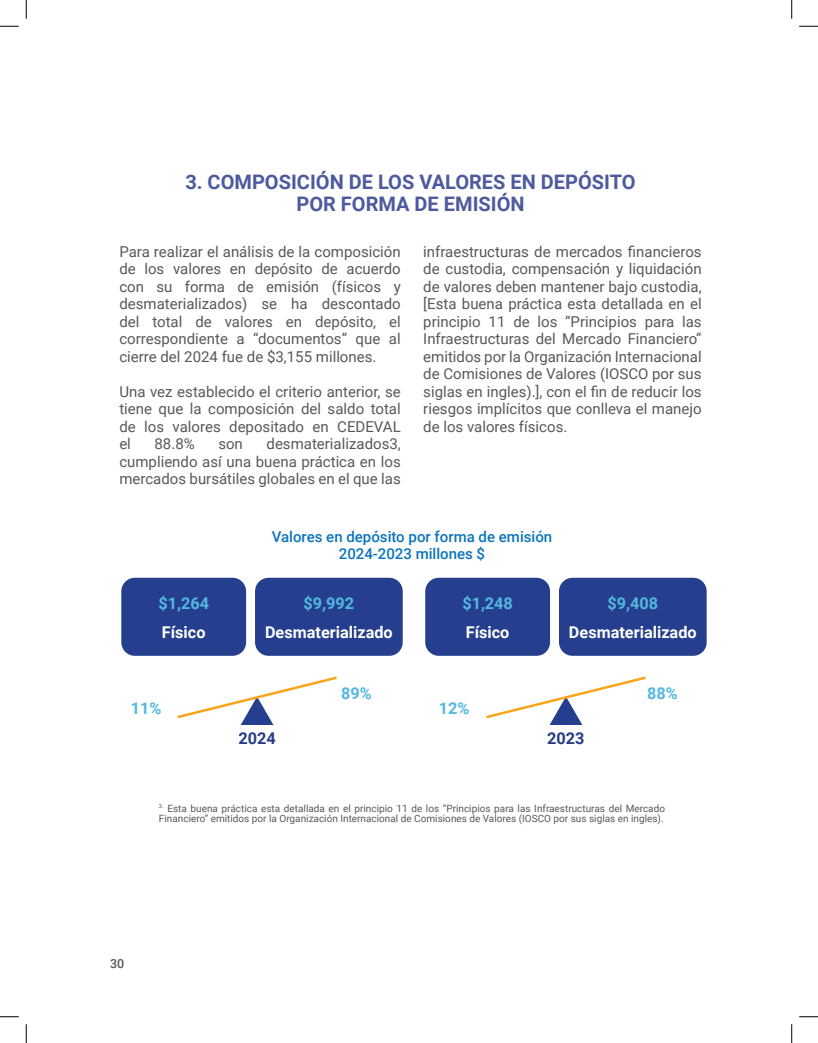
<style>
.page{position:relative;width:818px;height:1043px;background:#fff}
.page>*{position:absolute;margin:0;border:0;box-sizing:border-box;transform-origin:0 0}
.t1{font:700 20px/22.5px "Roboto";color:#4d5a9e;text-align:center}
.t2{font:700 16.25px "Roboto";color:#fff}
.t3{font:700 16.25px "Roboto";color:#52b8e0}
.t4{font:700 16.25px "Roboto";color:#263c86}
.t5{font:15px/17.5px "Roboto";color:#57585a;text-align:justify}
.t6{font:500 15px/17.5px "Roboto";color:#0c74bc;text-align:center}
.t7{font:500 12.5px "Roboto";color:#57585a}
.t8{font:10px/10px "Roboto";color:#57585a}
</style>
<div class="page">
<div style="left:121px;top:578px;width:125px;height:78px;background:#253f8e;border-radius:14px"></div>
<div style="left:255px;top:578px;width:147px;height:78px;background:#253f8e;border-radius:13px"></div>
<div style="left:425px;top:578px;width:125px;height:78px;background:#253f8e;border-radius:14px"></div>
<div style="left:559px;top:578px;width:147px;height:78px;background:#253f8e;border-radius:13px"></div>
<svg style="left:177px;top:676px;width:160px;height:49px"></svg>
<svg style="left:486px;top:676px;width:160px;height:49px"></svg>
<svg style="left:0;top:25px;width:19px;height:2px"></svg>
<svg style="left:799px;top:25px;width:19px;height:2px"></svg>
<svg style="left:0;top:1016px;width:19px;height:1px"></svg>
<svg style="left:799px;top:1016px;width:19px;height:1px"></svg>
<svg style="left:25px;top:0;width:2px;height:19px"></svg>
<svg style="left:25px;top:1024px;width:2px;height:18px"></svg>
<svg style="left:791px;top:0;width:1px;height:19px"></svg>
<svg style="left:791px;top:1024px;width:1px;height:18px"></svg>
<h1 class="t1" style="left:185px;top:170px;width:452px">3. COMPOSICIÓN DE LOS VALORES EN DEPÓSITO<br>POR FORMA DE EMISIÓN</h1>
<p class="t5" style="left:423px;top:242px;width:280px">infraestructuras de mercados financieros de custodia, compensación y liquidación de valores deben mantener bajo custodia, [Esta buena práctica esta detallada en el principio 11 de los “Principios para las Infraestructuras del Mercado Financiero” emitidos por la Organización Internacional de Comisiones de Valores (IOSCO por sus siglas en ingles).], con el fin de reducir los riesgos implícitos que conlleva el manejo de los valores físicos.</p>
<p class="t5" style="left:119px;top:242px;width:283px">Para realizar el análisis de la composición de los valores en depósito de acuerdo con su forma de emisión (físicos y desmaterializados) se ha descontado del total de valores en depósito, el correspondiente a “documentos” que al cierre del 2024 fue de $3,155 millones.</p>
<p class="t5" style="left:119px;top:382px;width:283px">Una vez establecido el criterio anterior, se tiene que la composición del saldo total de los valores depositado en CEDEVAL el</p>
<p class="t5" style="left:119px;top:435px;width:283px;text-indent:147px">desmaterializados3, cumpliendo así una buena práctica en los mercados bursátiles globales en el que las</p>
<p class="t5" style="left:154px;top:435px;width:42px">88.8%</p>
<p class="t5" style="left:218px;top:435px;width:26px">son</p>
<p class="t3" style="left:158px;top:592px;width:52px">$1,264</p>
<p class="t2" style="left:162px;top:620px;width:45px">Físico</p>
<p class="t6" style="left:272px;top:527px;width:282px">Valores en depósito por forma de emisión<br>2024-2023 millones $</p>
<p class="t3" style="left:303px;top:592px;width:52px">$9,992</p>
<p class="t2" style="left:265px;top:620px;width:129px">Desmaterializado</p>
<p class="t3" style="left:462px;top:592px;width:52px">$1,248</p>
<p class="t2" style="left:466px;top:620px;width:45px">Físico</p>
<p class="t3" style="left:607px;top:592px;width:52px">$9,408</p>
<p class="t2" style="left:569px;top:620px;width:129px">Desmaterializado</p>
<p class="t3" style="left:341px;top:682px;width:32px">89%</p>
<p class="t3" style="left:647px;top:681px;width:32px">88%</p>
<p class="t3" style="left:131px;top:697px;width:32px">11%</p>
<p class="t3" style="left:439px;top:697px;width:32px">12%</p>
<p class="t4" style="left:238px;top:727px;width:39px">2024</p>
<p class="t4" style="left:547px;top:727px;width:39px">2023</p>
<p class="t8" style="left:159px;top:802px;width:507px"><sup>3.</sup> Esta buena práctica esta detallada en el principio 11 de los “Principios para las Infraestructuras del Mercado<br>Financiero” emitidos por la Organización Internacional de Comisiones de Valores (IOSCO por sus siglas en ingles).</p>
<p class="t7" style="left:110px;top:955px;width:16px">30</p>
</div>
